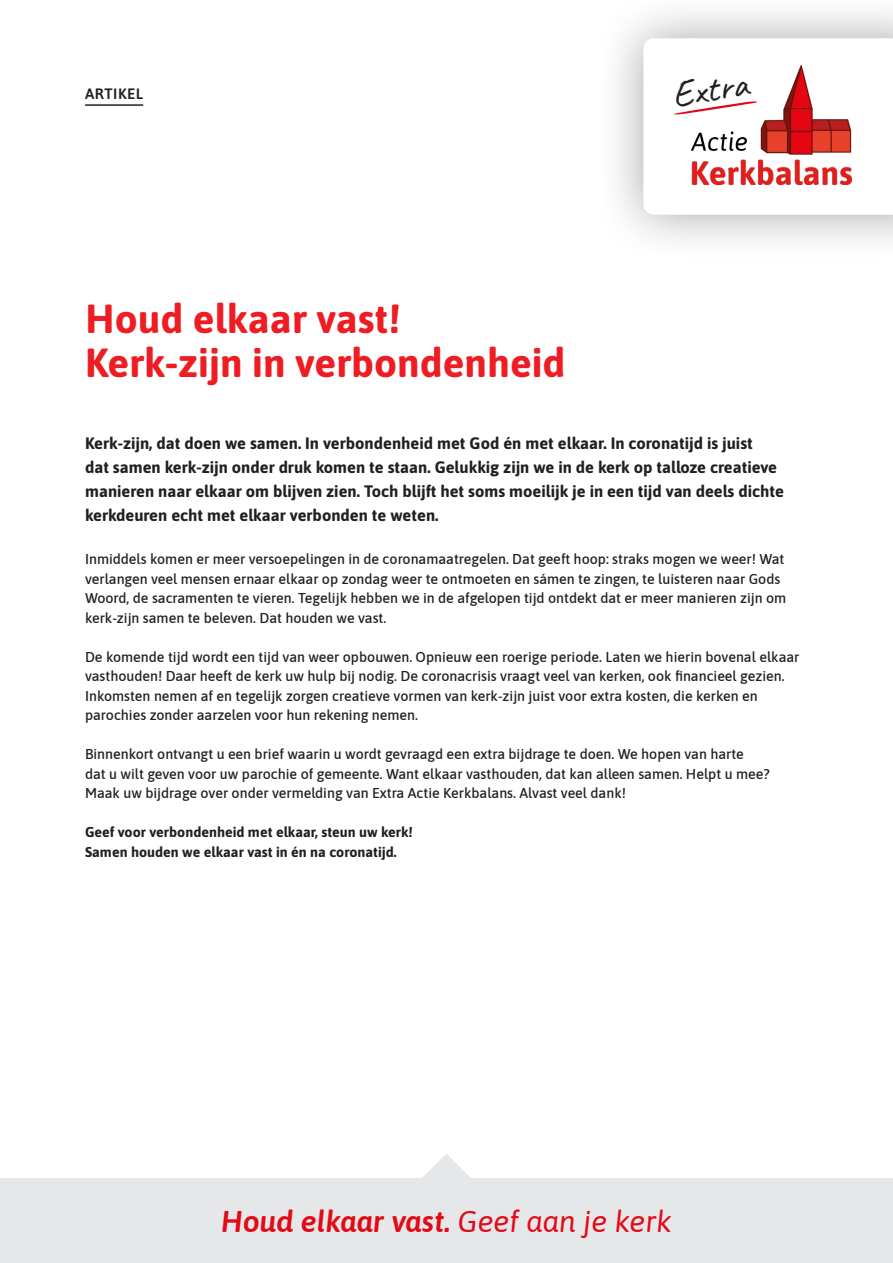
<style>
.page{position:relative;width:893px;height:1263px;background:#fff}
.page>*{position:absolute;margin:0;border:0;box-sizing:border-box;transform-origin:0 0}
.t1{font:700 40.5px "Asap";color:#ee1d23}
.t2{font:37.95px "Caveat";color:#231f20}
.t3{font:italic 600 30px "Asap";color:#e20a17}
.t4{font:700 16.5px/24px "Asap";color:#231f20}
.t5{font:600 15px "Asap";letter-spacing:.035em;color:#231f20}
.t6{font:500 14.25px/19.5px "Asap";color:#231f20}
.t7{font:700 14.25px "Asap";color:#231f20}
.s1{font-weight:400}
</style>
<div class="page">
<div style="left:0;top:1179px;width:893px;height:84px;background:#e6e7e9"></div>
<svg style="left:421px;top:1154px;width:51px;height:25px"></svg>
<hr style="left:85px;top:104px;width:58px;height:2px;background:#231f20">
<div style="left:596px;top:0;width:297px;height:262px;background:#231f20;opacity:.4"></div>
<svg style="left:643px;top:38px;width:250px;height:177px"></svg>
<p class="t5" style="left:85px;top:83px;width:60px">ARTIKEL</p>
<p class="t2" style="left:668px;top:71px;width:78px;rotate:-9deg">Extra</p>
<p class="t1" style="left:85px;top:291px;width:317px">Houd elkaar vast!</p>
<p class="t1" style="left:85px;top:334px;width:482px">Kerk-zijn in verbondenheid</p>
<p class="t4" style="left:85px;top:430px;width:700px">Kerk-zijn, dat doen we samen. In verbondenheid met God én met elkaar. In coronatijd is juist<br>dat samen kerk-zijn onder druk komen te staan. Gelukkig zijn we in de kerk op talloze creatieve manieren naar elkaar om blijven zien. Toch blijft het soms moeilijk je in een tijd van deels dichte kerkdeuren echt met elkaar verbonden te weten.</p>
<p class="t6" style="left:85px;top:549px;width:703px">Inmiddels komen er meer versoepelingen in de coronamaatregelen. Dat geeft hoop: straks mogen we weer! Wat verlangen veel mensen ernaar elkaar op zondag weer te ontmoeten en sámen te zingen, te luisteren naar Gods Woord, de sacramenten te vieren. Tegelijk hebben we in de afgelopen tijd ontdekt dat er meer manieren zijn om kerk-zijn samen te beleven. Dat houden we vast.</p>
<p class="t6" style="left:85px;top:646px;width:716px">De komende tijd wordt een tijd van weer opbouwen. Opnieuw een roerige periode. Laten we hierin bovenal elkaar vasthouden! Daar heeft de kerk uw hulp bij nodig. De coronacrisis vraagt veel van kerken, ook financieel gezien.<br>Inkomsten nemen af en tegelijk zorgen creatieve vormen van kerk-zijn juist voor extra kosten, die kerken en parochies zonder aarzelen voor hun rekening nemen.</p>
<p class="t6" style="left:85px;top:744px;width:686px">Binnenkort ontvangt u een brief waarin u wordt gevraagd een extra bijdrage te doen. We hopen van harte<br>dat u wilt geven voor uw parochie of gemeente. Want elkaar vasthouden, dat kan alleen samen. Helpt u mee?<br>Maak uw bijdrage over onder vermelding van Extra Actie Kerkbalans. Alvast veel dank!</p>
<p class="t7" style="left:85px;top:822px;width:329px">Geef voor verbondenheid met elkaar, steun uw kerk!</p>
<p class="t7" style="left:85px;top:842px;width:313px">Samen houden we elkaar vast in én na coronatijd.</p>
<p class="t3" style="left:221px;top:1200px;width:453px">Houd elkaar vast. <span class="s1">Geef aan je kerk</span></p>
</div>
